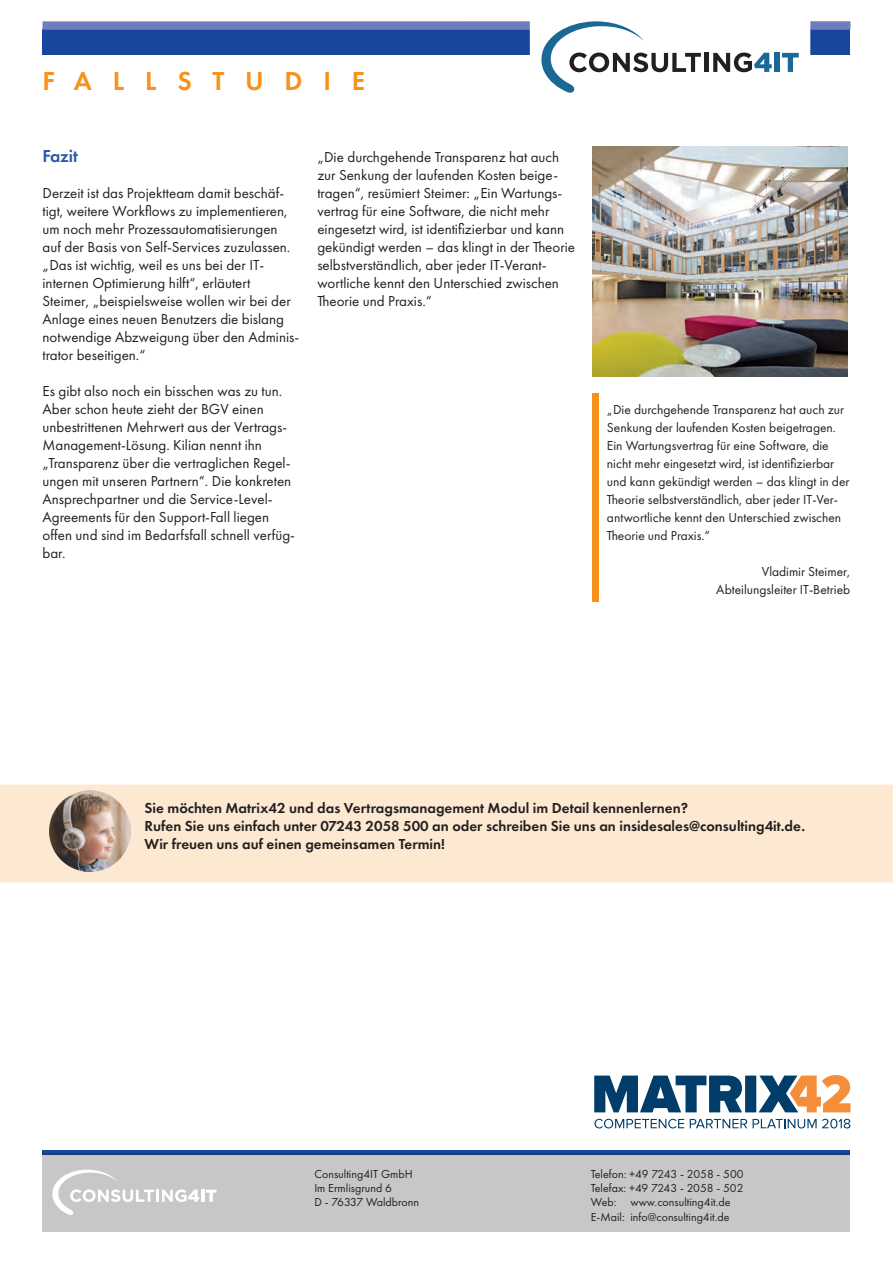
<style>
.page{position:relative;width:893px;height:1263px;background:#fff}
.page>*{position:absolute;margin:0;border:0;box-sizing:border-box;transform-origin:0 0}
.t1{font:600 27px "Futura PT";letter-spacing:.77em;color:#f7931d}
.t2{font:600 18px "Futura PT";letter-spacing:-.01em;color:#275caa}
.t3{font:15px/18px "Futura PT";color:#231f20}
.t4{font:600 15px/18px "Futura PT";color:#231f20}
.t5{font:13.5px/18px "Futura PT";color:#231f20}
.t6{font:12px/14.4px "Futura PT";color:#231f20}
</style>
<div class="page">
<div style="left:43px;top:30px;width:807px;height:25px;background:#18469d"></div>
<div style="left:43px;top:21px;width:807px;height:9px;background:#717cbc"></div>
<div style="left:530px;top:4px;width:280px;height:102px;background:#fff;border-radius:7px"></div>
<hr style="left:704px;top:53px;width:4px;height:19px;background:#231f20">
<svg style="left:713px;top:53px;width:59px;height:19px"></svg>
<div style="left:774px;top:53px;width:6px;height:19px;background:#1a6896"></div>
<svg style="left:782px;top:53px;width:17px;height:19px"></svg>
<svg style="left:541px;top:21px;width:160px;height:72px"></svg>
<div style="left:43px;top:1150px;width:807px;height:5px;background:#18469d"></div>
<div style="left:43px;top:1153px;width:807px;height:79px;background:#c8c7c7"></div>
<svg style="left:52px;top:1169px;width:164px;height:46px"></svg>
<svg style="left:594px;top:1119px;width:90px;height:9px"></svg>
<svg style="left:690px;top:1119px;width:57px;height:9px"></svg>
<svg style="left:753px;top:1119px;width:97px;height:9px"></svg>
<svg style="left:594px;top:1075px;width:256px;height:37px"></svg>
<div style="left:0;top:784px;width:893px;height:98px;background:#fde9d2"></div>
<img style="left:49px;top:790px;width:81px;height:81px">
<img style="left:593px;top:147px;width:255px;height:229px">
<div style="left:593px;top:393px;width:6px;height:209px;background:#f7931d"></div>
<h1 class="t1" style="left:43px;top:64px;width:324px">FALLSTUDIE</h1>
<p class="t2" style="left:43px;top:145px;width:37px">Fazit</p>
<p class="t3" style="left:43px;top:184px;width:258px">Derzeit ist das Projektteam damit beschäf&shy;tigt, weitere Workflows zu implementieren, um noch mehr Prozessautomatisierungen auf der Basis von Self-Services zuzulassen. „Das ist wichtig, weil es uns bei der IT&shy;internen Optimierung hilft“, erläutert Steimer, „beispielsweise wollen wir bei der Anlage eines neuen Benutzers die bislang notwendige Abzweigung über den Adminis&shy;trator beseitigen.“</p>
<p class="t3" style="left:43px;top:382px;width:254px">Es gibt also noch ein bisschen was zu tun.<br>Aber schon heute zieht der BGV einen unbestrittenen Mehrwert aus der Vertrags-Management-Lösung. Kilian nennt ihn „Transparenz über die vertraglichen Regel&shy;ungen mit unseren Partnern“. Die konkreten Ansprechpartner und die Service-Level-Agreements für den Support-Fall liegen offen und sind im Bedarfsfall schnell verfüg&shy;bar.</p>
<p class="t3" style="left:317px;top:148px;width:259px">„Die durchgehende Transparenz hat auch zur Senkung der laufenden Kosten beige&shy;tragen“, resümiert Steimer: „Ein Wartungs&shy;vertrag für eine Software, die nicht mehr eingesetzt wird, ist identifizierbar und kann gekündigt werden – das klingt in der Theorie selbstverständlich, aber jeder IT-Verant&shy;wortliche kennt den Unterschied zwischen Theorie und Praxis.“</p>
<p class="t5" style="left:607px;top:400px;width:244px">„Die durchgehende Transparenz hat auch zur Senkung der laufenden Kosten beigetragen.<br>Ein Wartungsvertrag für eine Software, die nicht mehr eingesetzt wird, ist identifizierbar und kann gekündigt werden – das klingt in der Theorie selbstverständlich, aber jeder IT-Ver&shy;antwortliche kennt den Unterschied zwischen Theorie und Praxis.“</p>
<p class="t5" style="left:716px;top:562px;width:135px;text-align:right">Vladimir Steimer,<br>Abteilungsleiter IT-Betrieb</p>
<p class="t4" style="left:145px;top:799px;width:662px">Sie möchten Matrix42 und das Vertragsmanagement Modul im Detail kennenlernen?<br>Rufen Sie uns einfach unter 07243 2058 500 an oder schreiben Sie uns an insidesales@consulting4it.de.<br>Wir freuen uns auf einen gemeinsamen Termin!</p>
<p class="t6" style="left:314px;top:1166px;width:106px">Consulting4IT GmbH<br>Im Ermlisgrund 6<br>D - 76337 Waldbronn</p>
<p class="t6" style="left:591px;top:1166px;width:154px">Telefon: +49 7243 - 2058 - 500<br>Telefax: +49 7243 - 2058 - 502<br>Web: www.consulting4it.de<br>E-Mail: info@consulting4it.de</p>
</div>
